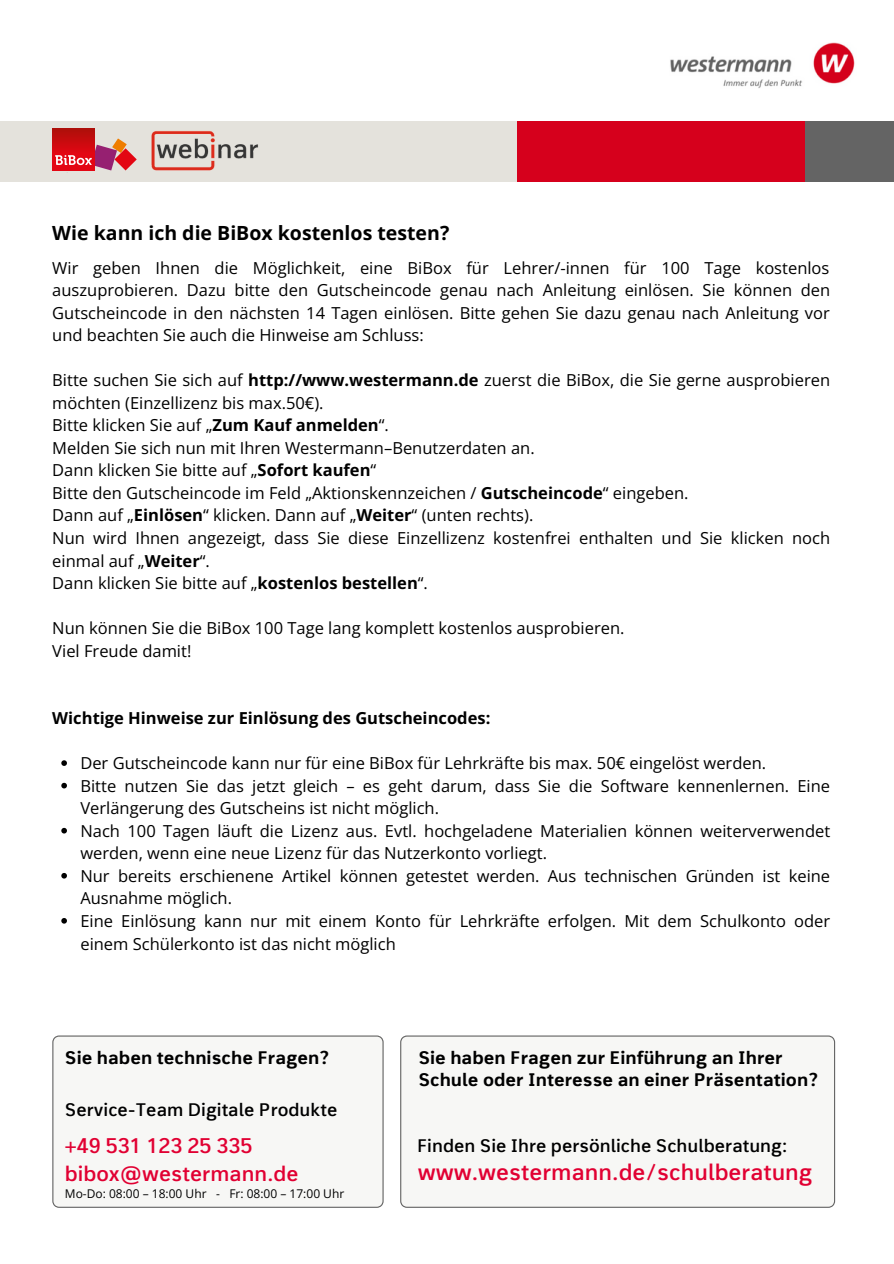
<style>
.page{position:relative;width:894px;height:1264px;background:#fff}
.page>*{position:absolute;margin:0;border:0;box-sizing:border-box;transform-origin:0 0}
.t1{font:600 22.5px "bs Thomas Sans 1";color:#e10032}
.t2{font:600 21px "bs Thomas Sans 1";color:#e10032}
.t3{font:700 19.5px "Open Sans";color:#000}
.t4{font:700 18px/21.5px "bs Thomas Sans 1";color:#000}
.t5{font:600 18px "bs Thomas Sans 1";color:#000}
.t6{font:16.5px/22.5px "Open Sans";color:#000}
.t7{font:700 16.5px "Open Sans";color:#000}
.t8{font:12px "Open Sans";color:#000}
.s1{font-weight:700}
</style>
<div class="page">
<img style="left:670px;top:43px;width:185px;height:45px">
<div style="left:0;top:121px;width:522px;height:60px;background:#e4e2dc"></div>
<div style="left:516px;top:121px;width:300px;height:60px;background:#d6001c"></div>
<div style="left:804px;top:121px;width:89px;height:60px;background:#646464"></div>
<img style="left:151px;top:131px;width:107px;height:40px">
<div style="left:52px;top:129px;width:42px;height:41px;background:linear-gradient(to bottom,#b60e0b,#f10415)"></div>
<svg style="left:55px;top:138px;width:82px;height:32px"></svg>
<div style="left:52px;top:1035px;width:331px;height:172px;background:#f7f7f5"></div>
<div style="left:400px;top:1035px;width:434px;height:172px;background:#f7f7f5"></div>
<svg style="left:61px;top:760px;width:6px;height:6px"></svg>
<svg style="left:61px;top:782px;width:6px;height:6px"></svg>
<svg style="left:61px;top:827px;width:6px;height:6px"></svg>
<svg style="left:61px;top:873px;width:6px;height:5px"></svg>
<svg style="left:61px;top:918px;width:6px;height:5px"></svg>
<p class="t3" style="left:52px;top:219px;width:398px">Wie kann ich die BiBox kostenlos testen?</p>
<p class="t6" style="left:52px;top:256px;width:779px;text-align:justify">Wir geben Ihnen die Möglichkeit, eine BiBox für Lehrer/-innen für 100 Tage kostenlos auszuprobieren. Dazu bitte den Gutscheincode genau nach Anleitung einlösen. Sie können den Gutscheincode in den nächsten 14 Tagen einlösen. Bitte gehen Sie dazu genau nach Anleitung vor und beachten Sie auch die Hinweise am Schluss:</p>
<p class="t6" style="left:52px;top:368px;width:779px">Bitte suchen Sie sich auf <span class="s1">http://www.westermann.de</span> zuerst die BiBox, die Sie gerne ausprobieren möchten (Einzellizenz bis max.50€).</p>
<p class="t6" style="left:52px;top:413px;width:338px">Bitte klicken Sie auf „<span class="s1">Zum Kauf anmelden</span>“.</p>
<p class="t6" style="left:52px;top:436px;width:483px">Melden Sie sich nun mit Ihren Westermann–Benutzerdaten an.</p>
<p class="t6" style="left:52px;top:459px;width:325px">Dann klicken Sie bitte auf „<span class="s1">Sofort kaufen</span>“</p>
<p class="t6" style="left:52px;top:481px;width:637px">Bitte den Gutscheincode im Feld „Aktionskennzeichen / <span class="s1">Gutscheincode</span>“ eingeben.</p>
<p class="t6" style="left:52px;top:504px;width:482px">Dann auf „<span class="s1">Einlösen</span>“ klicken. Dann auf „<span class="s1">Weiter</span>“ (unten rechts).</p>
<p class="t6" style="left:52px;top:526px;width:779px">Nun wird Ihnen angezeigt, dass Sie diese Einzellizenz kostenfrei enthalten und Sie klicken noch einmal auf „<span class="s1">Weiter</span>“.</p>
<p class="t6" style="left:52px;top:571px;width:377px">Dann klicken Sie bitte auf „<span class="s1">kostenlos bestellen</span>“.</p>
<p class="t6" style="left:52px;top:616px;width:573px">Nun können Sie die BiBox 100 Tage lang komplett kostenlos ausprobieren.</p>
<p class="t6" style="left:52px;top:639px;width:140px">Viel Freude damit!</p>
<p class="t7" style="left:52px;top:706px;width:439px">Wichtige Hinweise zur Einlösung des Gutscheincodes:</p>
<p class="t6" style="left:80px;top:751px;width:687px">Der Gutscheincode kann nur für eine BiBox für Lehrkräfte bis max. 50€ eingelöst werden.</p>
<p class="t6" style="left:80px;top:774px;width:751px">Bitte nutzen Sie das jetzt gleich – es geht darum, dass Sie die Software kennenlernen. Eine<br>Verlängerung des Gutscheins ist nicht möglich.</p>
<p class="t6" style="left:80px;top:819px;width:751px">Nach 100 Tagen läuft die Lizenz aus. Evtl. hochgeladene Materialien können weiterverwendet werden, wenn eine neue Lizenz für das Nutzerkonto vorliegt.</p>
<p class="t6" style="left:80px;top:864px;width:751px">Nur bereits erschienene Artikel können getestet werden. Aus technischen Gründen ist keine<br>Ausnahme möglich.</p>
<p class="t6" style="left:80px;top:909px;width:751px">Eine Einlösung kann nur mit einem Konto für Lehrkräfte erfolgen. Mit dem Schulkonto oder einem Schülerkonto ist das nicht möglich</p>
<p class="t4" style="left:65px;top:1047px;width:265px">Sie haben technische Fragen?</p>
<p class="t5" style="left:65px;top:1098px;width:274px">Service-Team Digitale Produkte</p>
<p class="t2" style="left:65px;top:1133px;width:189px">+49 531 123 25 335</p>
<p class="t2" style="left:65px;top:1161px;width:235px">bibox@westermann.de</p>
<p class="t8" style="left:65px;top:1184px;width:281px">Mo-Do: 08:00 – 18:00 Uhr - Fr: 08:00 – 17:00 Uhr</p>
<p class="t4" style="left:418px;top:1047px;width:401px">Sie haben Fragen zur Einführung an Ihrer<br>Schule oder Interesse an einer Präsentation?</p>
<p class="t5" style="left:417px;top:1134px;width:371px">Finden Sie Ihre persönliche Schulberatung:</p>
<p class="t1" style="left:417px;top:1158px;width:396px">www.westermann.de/schulberatung</p>
</div>
